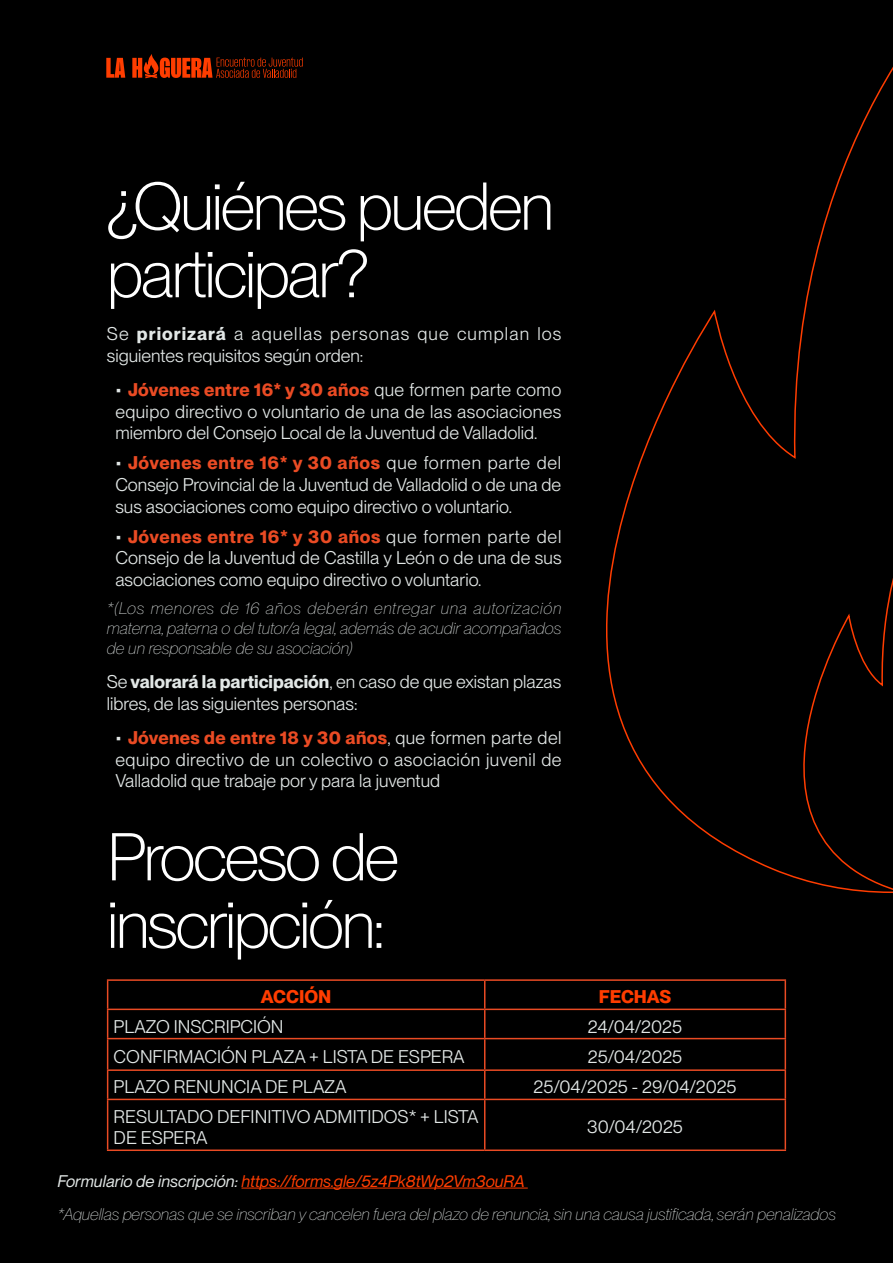
<style>
.page{position:relative;width:893px;height:1263px;background:#000}
.page>*{position:absolute;margin:0;border:0;box-sizing:border-box;transform-origin:0 0}
.t1{font:300 66px/67.5px "PP Neue Montreal";letter-spacing:-.04em;color:#fff}
.t2{font:18px/21.6px "PP Neue Montreal";color:#e2e7e6;text-align:justify}
.t3{font:700 18px "PP Neue Montreal";color:#ff3d00}
.t4{font:italic 100 16.5px/19.8px "PP Neue Montreal";letter-spacing:-.01em;color:#e2e7e6;text-align:justify}
.s1{font-weight:700}
.s2{font-weight:700;color:#ea4b24}
.s3{font-weight:400}
.s4{font-weight:400;color:#ff3d00}
</style>
<div class="page">
<svg style="left:106px;top:58px;width:19px;height:20px"></svg>
<svg style="left:132px;top:54px;width:171px;height:24px"></svg>
<hr style="left:107px;top:979px;width:378px;height:2px;background:#ea4b24">
<hr style="left:485px;top:979px;width:301px;height:2px;background:#ea4b24">
<hr style="left:107px;top:1008px;width:378px;height:2px;background:#ea4b24">
<svg style="left:107px;top:981px;width:1px;height:57px"></svg>
<hr style="left:485px;top:1008px;width:301px;height:2px;background:#ea4b24">
<svg style="left:484px;top:981px;width:1px;height:57px"></svg>
<svg style="left:785px;top:981px;width:1px;height:57px"></svg>
<hr style="left:107px;top:1038px;width:378px;height:1px;background:#ea4b24">
<hr style="left:107px;top:1039px;width:1px;height:30px;background:#ea4b24">
<hr style="left:485px;top:1038px;width:301px;height:1px;background:#ea4b24">
<hr style="left:484px;top:1039px;width:1px;height:30px;background:#ea4b24">
<hr style="left:785px;top:1039px;width:1px;height:30px;background:#ea4b24">
<hr style="left:107px;top:1069px;width:378px;height:2px;background:#ea4b24">
<svg style="left:107px;top:1071px;width:1px;height:28px"></svg>
<hr style="left:485px;top:1069px;width:301px;height:2px;background:#ea4b24">
<svg style="left:484px;top:1071px;width:1px;height:28px"></svg>
<svg style="left:785px;top:1071px;width:1px;height:28px"></svg>
<hr style="left:107px;top:1099px;width:378px;height:1px;background:#ea4b24">
<hr style="left:107px;top:1100px;width:1px;height:49px;background:#ea4b24">
<hr style="left:485px;top:1099px;width:301px;height:1px;background:#ea4b24">
<hr style="left:484px;top:1100px;width:1px;height:49px;background:#ea4b24">
<hr style="left:785px;top:1100px;width:1px;height:49px;background:#ea4b24">
<hr style="left:107px;top:1149px;width:378px;height:2px;background:#ea4b24">
<hr style="left:485px;top:1149px;width:301px;height:2px;background:#ea4b24">
<svg style="left:606px;top:67px;width:287px;height:826px"></svg>
<hr style="left:241px;top:1188px;width:287px;height:1px;background:#ff3d00">
<h1 class="t1" style="left:107px;top:172px;width:449px">¿Quiénes pueden participar?</h1>
<p class="t2" style="left:107px;top:323px;width:456px">Se <span class="s1">priorizará</span> a aquellas personas que cumplan los siguientes requisitos según orden:</p>
<p class="t2" style="left:115px;top:379px;width:447px">• <span class="s2">Jóvenes entre 16* y 30 años</span> que formen parte como equipo directivo o voluntario de una de las asociaciones miembro del Consejo Local de la Juventud de Valladolid.</p>
<p class="t2" style="left:115px;top:452px;width:447px">• <span class="s2">Jóvenes entre 16* y 30 años</span> que formen parte del Consejo Provincial de la Juventud de Valladolid o de una de sus asociaciones como equipo directivo o voluntario.</p>
<p class="t2" style="left:115px;top:525px;width:448px">• <span class="s2">Jóvenes entre 16* y 30 años</span> que formen parte del Consejo de la Juventud de Castilla y León o de una de sus asociaciones como equipo directivo o voluntario.</p>
<p class="t4" style="left:107px;top:598px;width:456px">*(Los menores de 16 años deberán entregar una autorización materna, paterna o del tutor/a legal, además de acudir acompañados de un responsable de su asociación)</p>
<p class="t2" style="left:107px;top:671px;width:456px">Se <span class="s1">valorará la participación</span>, en caso de que existan plazas libres, de las siguientes personas:</p>
<p class="t2" style="left:115px;top:727px;width:448px">• <span class="s2">Jóvenes de entre 18 y 30 años</span>, que formen parte del equipo directivo de un colectivo o asociación juvenil de Valladolid que trabaje por y para la juventud</p>
<h1 class="t1" style="left:107px;top:823px;width:294px">Proceso de inscripción:</h1>
<p class="t3" style="left:261px;top:986px;width:72px">ACCIÓN</p>
<p class="t3" style="left:599px;top:986px;width:74px">FECHAS</p>
<p class="t2" style="left:114px;top:1015px;width:171px">PLAZO INSCRIPCIÓN</p>
<p class="t2" style="left:588px;top:1015px;width:96px">24/04/2025</p>
<p class="t2" style="left:114px;top:1046px;width:353px">CONFIRMACIÓN PLAZA + LISTA DE ESPERA</p>
<p class="t2" style="left:588px;top:1046px;width:96px">25/04/2025</p>
<p class="t2" style="left:114px;top:1076px;width:234px">PLAZO RENUNCIA DE PLAZA</p>
<p class="t2" style="left:533px;top:1076px;width:205px">25/04/2025 - 29/04/2025</p>
<p class="t2" style="left:114px;top:1105px;width:366px">RESULTADO DEFINITIVO ADMITIDOS* + LISTA<br>DE ESPERA</p>
<p class="t2" style="left:587px;top:1116px;width:97px">30/04/2025</p>
<p class="t4" style="left:57px;top:1165px;width:780px;line-height:32.5px"><span class="s3">Formulario de inscripción:</span> <span class="s4">https://forms.gle/5z4Pk8tWp2Vm3ouRA<br></span>*Aquellas personas que se inscriban y cancelen fuera del plazo de renuncia, sin una causa justificada, serán penalizados</p>
</div>
